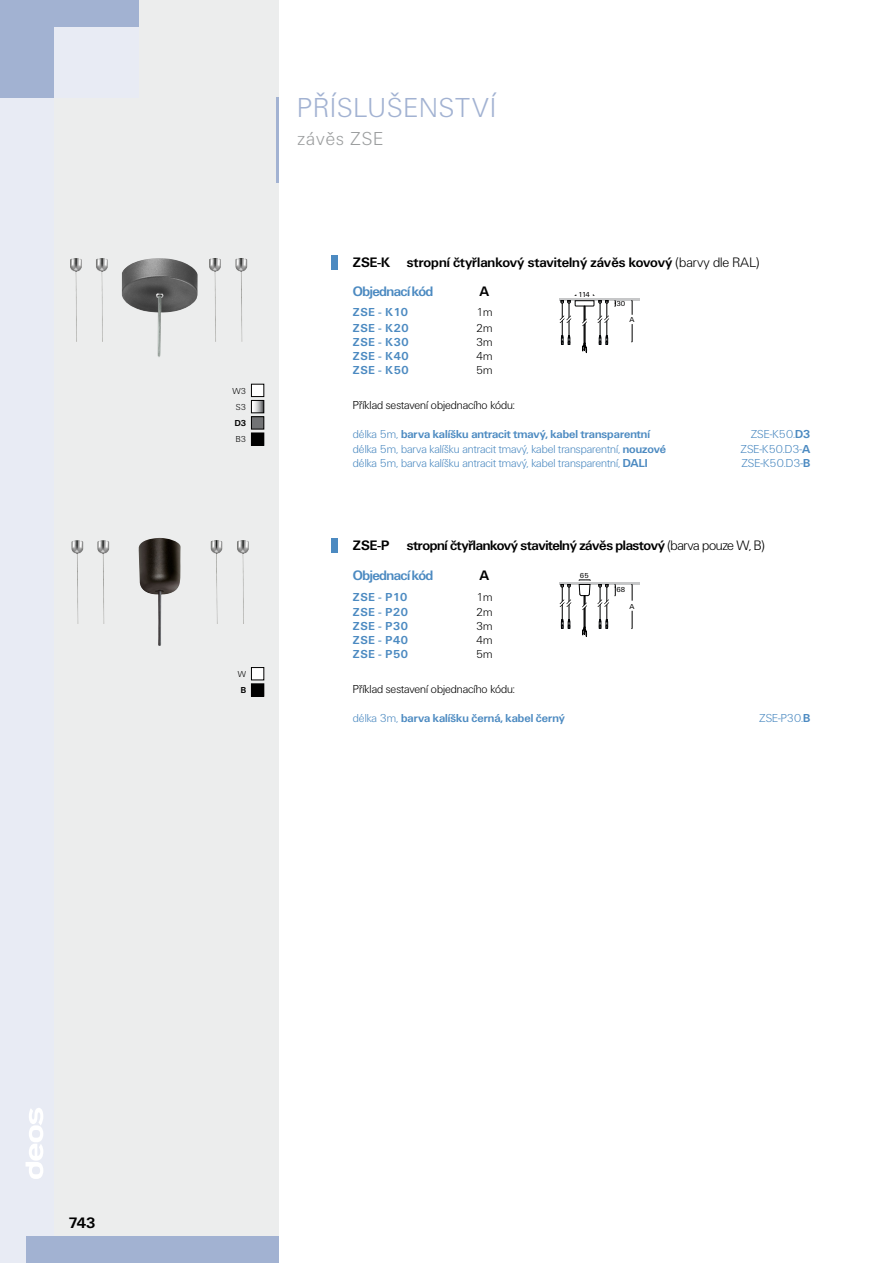
<style>
.page{position:relative;width:893px;height:1263px;background:#fff}
.page>*{position:absolute;margin:0;border:0;box-sizing:border-box;transform-origin:0 0}
.t1{font:28.5px "U001 DOT Ligh";letter-spacing:.05em;color:#a2b2d2}
.t2{font:19.5px "U001 DOT Ligh";letter-spacing:.05em;color:#9c9e9f}
.t3{font:700 15.75px "U001 DOT";color:#000}
.t4{font:700 14.25px/29px "U001 DOT";color:#000}
.t5{font:700 14.25px "U001 DOT";letter-spacing:-.025em;color:#000}
.t6{font:700 14.25px "U001 DOT";letter-spacing:-.04em;color:#4c8ac1}
.t7{font:12px/14.4px "U001 DOT Ligh";color:#4c8ac1}
.t8{font:700 12px "U001 DOT";color:#4c8ac1}
.t9{font:12px "U001 DOT Ligh";color:#000}
.t10{font:9px "U001 DOT Ligh";color:#000}
.t11{font:700 9px "U001 DOT";color:#000}
.t12{font:7.5px "U001 DOT";color:#000}
.s1{font-family:"U001 DOT Ligh";font-weight:400}
.s2{color:#4c8ac1}
.s3{font-family:"U001 DOT";font-weight:700}
</style>
<div class="page">
<div style="left:0;top:0;width:279px;height:1263px;background:#eceded"></div>
<div style="left:0;top:0;width:53px;height:1263px;background:#e8ebf4"></div>
<svg style="left:26px;top:1108px;width:17px;height:71px"></svg>
<div style="left:0;top:0;width:138px;height:98px;background:#e8ebf4"></div>
<div style="left:0;top:0;width:53px;height:98px;background:#a2b2d2"></div>
<div style="left:0;top:0;width:138px;height:27px;background:#a2b2d2"></div>
<div style="left:26px;top:1236px;width:253px;height:27px;background:#a2b2d2"></div>
<hr style="left:276px;top:98px;width:3px;height:85px;background:#a2b2d2">
<div style="left:332px;top:255px;width:6px;height:14px;background:#4c8ac1"></div>
<svg style="left:253px;top:402px;width:9px;height:9px"></svg>
<div style="left:251px;top:400px;width:13px;height:13px;border:1px solid #000"></div>
<div style="left:251px;top:417px;width:13px;height:12px;background:#727375"></div>
<div style="left:251px;top:416px;width:13px;height:13px;border:1px solid #000"></div>
<div style="left:251px;top:433px;width:13px;height:12px;background:#000"></div>
<div style="left:251px;top:433px;width:13px;height:13px;border:1px solid #000"></div>
<div style="left:251px;top:384px;width:13px;height:13px;background:#fff"></div>
<div style="left:251px;top:384px;width:13px;height:13px;border:1px solid #000"></div>
<img style="left:122px;top:258px;width:76px;height:99px">
<div style="left:332px;top:538px;width:6px;height:14px;background:#4c8ac1"></div>
<div style="left:251px;top:684px;width:13px;height:12px;background:#000"></div>
<div style="left:251px;top:667px;width:13px;height:13px;background:#fff"></div>
<div style="left:251px;top:667px;width:13px;height:13px;border:1px solid #000"></div>
<hr style="left:559px;top:298px;width:80px;height:2px;background:#c6c7c8">
<svg style="left:631px;top:324px;width:2px;height:19px"></svg>
<svg style="left:631px;top:300px;width:2px;height:15px"></svg>
<svg style="left:559px;top:295px;width:57px;height:58px"></svg>
<hr style="left:559px;top:582px;width:80px;height:2px;background:#c6c7c8">
<svg style="left:631px;top:611px;width:2px;height:18px"></svg>
<svg style="left:631px;top:584px;width:2px;height:17px"></svg>
<hr style="left:607px;top:587px;width:1px;height:33px;background:#000">
<hr style="left:600px;top:587px;width:1px;height:33px;background:#000">
<svg style="left:597px;top:584px;width:19px;height:23px"></svg>
<hr style="left:569px;top:587px;width:1px;height:33px;background:#000">
<hr style="left:562px;top:587px;width:1px;height:33px;background:#000">
<svg style="left:559px;top:599px;width:13px;height:8px"></svg>
<svg style="left:561px;top:584px;width:10px;height:4px"></svg>
<svg style="left:579px;top:580px;width:12px;height:57px"></svg>
<svg style="left:561px;top:619px;width:10px;height:10px"></svg>
<svg style="left:599px;top:619px;width:10px;height:10px"></svg>
<img style="left:139px;top:538px;width:42px;height:108px">
<img style="left:70px;top:258px;width:12px;height:84px">
<img style="left:96px;top:258px;width:12px;height:84px">
<img style="left:209px;top:258px;width:12px;height:84px">
<img style="left:235px;top:258px;width:12px;height:84px">
<img style="left:71px;top:540px;width:12px;height:84px">
<img style="left:97px;top:540px;width:12px;height:84px">
<img style="left:210px;top:540px;width:12px;height:84px">
<img style="left:237px;top:540px;width:12px;height:84px">
<p class="t10" style="left:233px;top:386px;width:15px">W3</p>
<p class="t10" style="left:236px;top:402px;width:12px">S3</p>
<p class="t11" style="left:235px;top:418px;width:13px">D3</p>
<p class="t10" style="left:236px;top:434px;width:12px">B3</p>
<p class="t10" style="left:238px;top:669px;width:10px">W</p>
<p class="t11" style="left:241px;top:685px;width:7px">B</p>
<h1 class="t1" style="left:298px;top:92px;width:199px">PŘÍSLUŠENSTVÍ</h1>
<h2 class="t2" style="left:298px;top:128px;width:87px">závěs ZSE</h2>
<p class="t4" style="left:353px;top:247px;width:408px">ZSE-K stropní čtyřlankový stavitelný závěs kovový <span class="s1">(barvy dle RAL)<br></span><span class="s2">Objednací kód</span></p>
<p class="t5" style="left:479px;top:283px;width:11px">A</p>
<p class="t12" style="left:578px;top:291px;width:13px">114</p>
<p class="t12" style="left:616px;top:299px;width:10px">30</p>
<p class="t8" style="left:353px;top:306px;width:57px">ZSE - K10</p>
<p class="t9" style="left:476px;top:306px;width:18px">1m</p>
<p class="t8" style="left:353px;top:321px;width:57px">ZSE - K20</p>
<p class="t9" style="left:476px;top:321px;width:18px">2m</p>
<p class="t8" style="left:353px;top:335px;width:57px">ZSE - K30</p>
<p class="t9" style="left:476px;top:335px;width:18px">3m</p>
<p class="t8" style="left:353px;top:349px;width:57px">ZSE - K40</p>
<p class="t9" style="left:476px;top:349px;width:18px">4m</p>
<p class="t8" style="left:353px;top:363px;width:57px">ZSE - K50</p>
<p class="t9" style="left:476px;top:363px;width:18px">5m</p>
<p class="t9" style="left:353px;top:399px;width:163px">Příklad sestavení objednacího kódu:</p>
<p class="t8" style="left:353px;top:427px;width:299px"><span class="s1">délka 5m,</span> barva kalíšku antracit tmavý, kabel transparentní</p>
<p class="t7" style="left:353px;top:442px;width:315px">délka 5m, barva kalíšku antracit tmavý, kabel transparentní, <span class="s3">nouzové </span>délka 5m, barva kalíšku antracit tmavý, kabel transparentní, <span class="s3">DALI</span></p>
<p class="t12" style="left:629px;top:315px;width:7px">A</p>
<p class="t7" style="left:740px;top:427px;width:72px;text-align:justify;text-indent:10px">ZSE-K50.<span class="s3">D3<br></span>ZSE-K50.D3-<span class="s3">A </span>ZSE-K50.D3-<span class="s3">B</span></p>
<p class="t5" style="left:353px;top:537px;width:413px">ZSE-P stropní čtyřlankový stavitelný závěs plastový <span class="s1">(barva pouze W, B)</span></p>
<p class="t6" style="left:353px;top:567px;width:82px">Objednací kód</p>
<p class="t5" style="left:479px;top:567px;width:11px">A</p>
<p class="t8" style="left:353px;top:590px;width:56px">ZSE - P10</p>
<p class="t9" style="left:476px;top:590px;width:18px">1m</p>
<p class="t8" style="left:353px;top:605px;width:57px">ZSE - P20</p>
<p class="t9" style="left:476px;top:605px;width:18px">2m</p>
<p class="t8" style="left:353px;top:619px;width:57px">ZSE - P30</p>
<p class="t9" style="left:476px;top:619px;width:18px">3m</p>
<p class="t8" style="left:353px;top:633px;width:57px">ZSE - P40</p>
<p class="t9" style="left:476px;top:633px;width:18px">4m</p>
<p class="t8" style="left:353px;top:647px;width:57px">ZSE - P50</p>
<p class="t9" style="left:476px;top:647px;width:18px">5m</p>
<p class="t9" style="left:353px;top:683px;width:163px">Příklad sestavení objednacího kódu:</p>
<p class="t8" style="left:353px;top:711px;width:214px"><span class="s1">délka 3m,</span> barva kalíšku černá, kabel černý</p>
<p class="t7" style="left:759px;top:711px;width:53px">ZSE-P30.<span class="s3">B</span></p>
<p class="t12" style="left:580px;top:572px;width:10px">65</p>
<p class="t12" style="left:616px;top:585px;width:10px">68</p>
<p class="t12" style="left:629px;top:602px;width:7px">A</p>
<h3 class="t3" style="left:68px;top:1214px;width:29px">743</h3>
</div>
